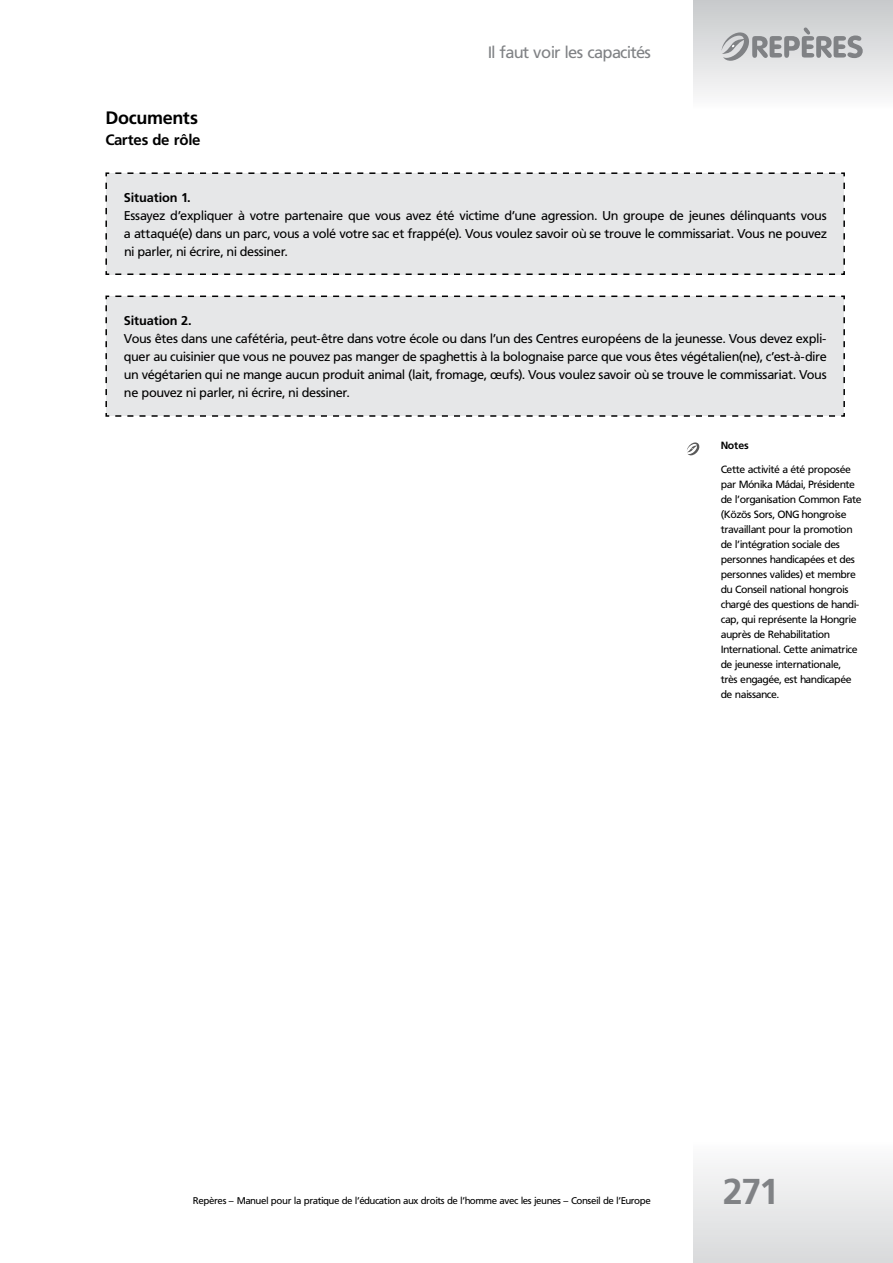
<style>
.page{position:relative;width:893px;height:1263px;background:#fff}
.page>*{position:absolute;margin:0;border:0;box-sizing:border-box;transform-origin:0 0}
.t1{font:700 36px "Frutiger PFL";color:#808285}
.t2{font:700 18px "Frutiger PFL";letter-spacing:.005em;color:#000}
.t3{font:16.5px "Frutiger PFL";color:#808285}
.t4{font:700 15px "Frutiger PFL";color:#000}
.t5{font:12.75px/18px "Frutiger PFL";letter-spacing:.015em;color:#000;text-align:justify}
.t6{font:700 12.75px "Frutiger PFL";letter-spacing:.015em;color:#000}
.t7{font:10.5px/15px "Frutiger PFL";color:#000}
.t8{font:700 10.5px "Frutiger PFL";color:#000}
.t9{font:9.75px "Frutiger PFL";color:#000}
</style>
<div class="page">
<div style="left:693px;top:1140px;width:200px;height:123px;background:linear-gradient(to bottom,#fdfcfd,#d8d9db)"></div>
<div style="left:693px;top:0;width:200px;height:110px;background:linear-gradient(to bottom,#c6c9cb,#fcfcfc)"></div>
<svg style="left:722px;top:28px;width:141px;height:33px;background:#b7b9bb"></svg>
<div style="left:105px;top:172px;width:740px;height:103px;background:#e6e7e8"></div>
<div style="left:105px;top:295px;width:740px;height:122px;background:#e6e7e8"></div>
<svg style="left:687px;top:442px;width:13px;height:13px"></svg>
<h2 class="t2" style="left:105px;top:107px;width:94px">Documents</h2>
<p class="t4" style="left:105px;top:131px;width:96px">Cartes de rôle</p>
<p class="t3" style="left:488px;top:43px;width:164px">Il faut voir les capacités</p>
<p class="t6" style="left:124px;top:190px;width:68px">Situation 1.</p>
<p class="t5" style="left:124px;top:206px;width:704px">Essayez d’expliquer à votre partenaire que vous avez été victime d’une agression. Un groupe de jeunes délinquants vous a attaqué(e) dans un parc, vous a volé votre sac et frappé(e). Vous voulez savoir où se trouve le commissariat. Vous ne pouvez ni parler, ni écrire, ni dessiner.</p>
<p class="t6" style="left:124px;top:313px;width:69px">Situation 2.</p>
<p class="t5" style="left:124px;top:330px;width:704px">Vous êtes dans une cafétéria, peut-être dans votre école ou dans l’un des Centres européens de la jeunesse. Vous devez expli&shy;quer au cuisinier que vous ne pouvez pas manger de spaghettis à la bolognaise parce que vous êtes végétalien(ne), c’est-à-dire un végétarien qui ne mange aucun produit animal (lait, fromage, œufs). Vous voulez savoir où se trouve le commissariat. Vous ne pouvez ni parler, ni écrire, ni dessiner.</p>
<p class="t8" style="left:721px;top:439px;width:29px">Notes</p>
<p class="t7" style="left:721px;top:462px;width:142px">Cette activité a été proposée par Mónika Mádai, Présidente de l’organisation Common Fate (Közös Sors, ONG hongroise travaillant pour la promotion de l’intégration sociale des personnes handicapées et des personnes valides) et membre du Conseil national hongrois chargé des questions de handi&shy;cap, qui représente la Hongrie auprès de Rehabilitation<br>International. Cette animatrice de jeunesse internationale,<br>très engagée, est handicapée de naissance.</p>
<p class="t9" style="left:193px;top:1194px;width:459px">Repères – Manuel pour la pratique de l’éducation aux droits de l’homme avec les jeunes – Conseil de l’Europe</p>
<h1 class="t1" style="left:723px;top:1170px;width:54px">271</h1>
</div>
